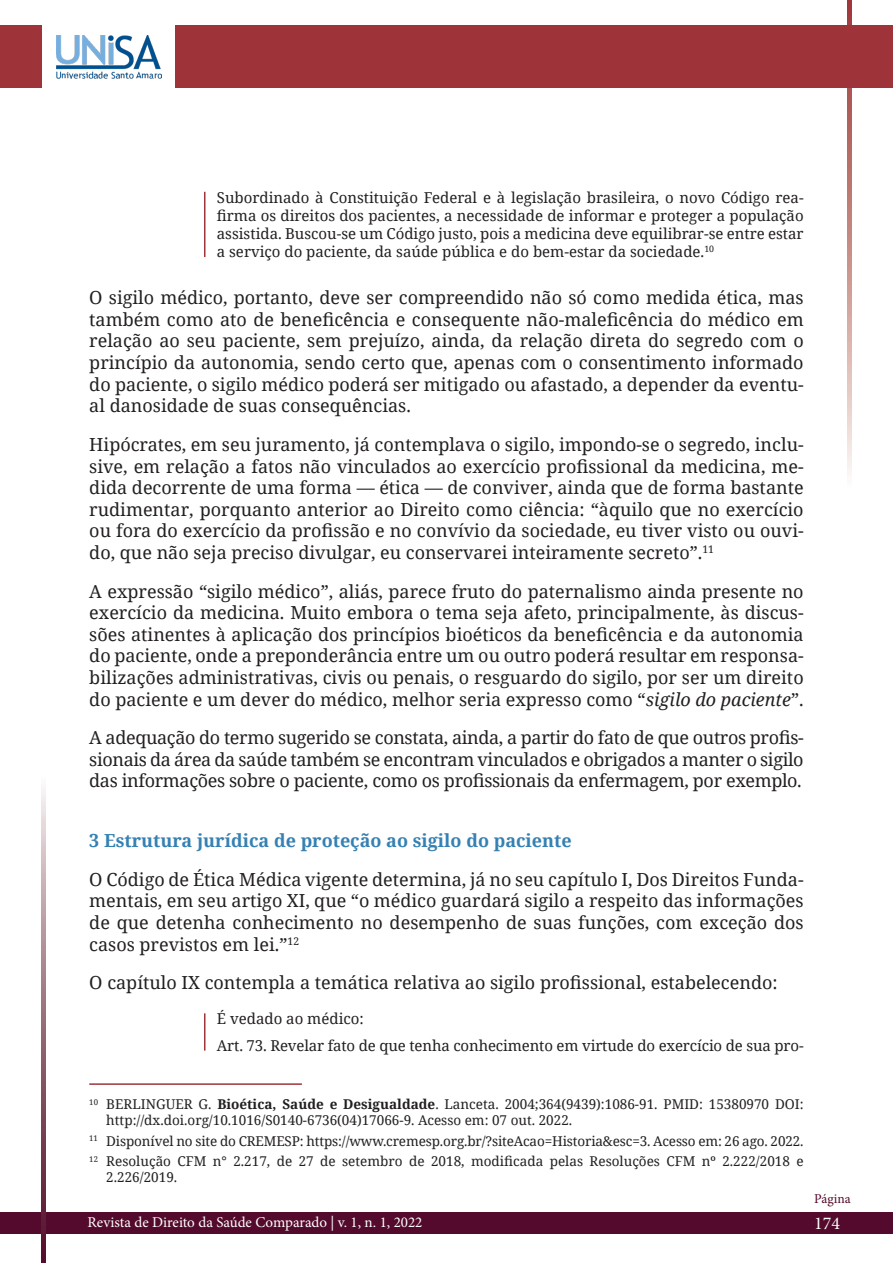
<style>
.page{position:relative;width:893px;height:1263px;background:#fff}
.page>*{position:absolute;margin:0;border:0;box-sizing:border-box;transform-origin:0 0}
.txt{font:18px/21.6px "Noto Serif";color:#231f20;text-align:justify}
.Subtítulo{font:700 18px "Noto Serif";color:#3581b3}
.t1{font:18px "Minion Pro";color:#fff}
.citação{font:15px/18px "Noto Serif";letter-spacing:-.005em;color:#231f20;text-align:justify}
.t2{font:15px "Minion Pro";color:#fff}
.rodapé{font:13.5px/16.2px "Noto Serif";color:#231f20}
.t3{font:13.5px "Minion Pro";letter-spacing:-.005em;color:#53092b}
.s1{font-style:italic}
.s2{font-weight:700}
</style>
<div class="page">
<svg style="left:847px;top:0;width:4px;height:475px;background:#cc9892"></svg>
<div style="left:0;top:26px;width:893px;height:62px;background:#9e343a"></div>
<div style="left:0;top:1212px;width:893px;height:21px;background:#540a2c"></div>
<svg style="left:41px;top:789px;width:5px;height:474px;background:#9b727f"></svg>
<div style="left:43px;top:11px;width:132px;height:92px;background:#fff"></div>
<img style="left:56px;top:35px;width:106px;height:44px">
<hr style="left:204px;top:192px;width:1px;height:65px;background:#9f343b">
<hr style="left:204px;top:1013px;width:1px;height:37px;background:#9f343b">
<hr style="left:89px;top:1083px;width:213px;height:2px;background:#9f343b">
<p class="citação" style="left:217px;top:188px;width:588px">Subordinado à Constituição Federal e à legislação brasileira, o novo Código rea&shy;firma os direitos dos pacientes, a necessidade de informar e proteger a população assistida. Buscou-se um Código justo, pois a medicina deve equilibrar-se entre estar a serviço do paciente, da saúde pública e do bem-estar da sociedade.<sup>10</sup></p>
<p class="txt" style="left:89px;top:286px;width:716px">O sigilo médico, portanto, deve ser compreendido não só como medida ética, mas também como ato de beneficência e consequente não-maleficência do médico em relação ao seu paciente, sem prejuízo, ainda, da relação direta do segredo com o princípio da autonomia, sendo certo que, apenas com o consentimento informado do paciente, o sigilo médico poderá ser mitigado ou afastado, a depender da eventu&shy;al danosidade de suas consequências.</p>
<p class="txt" style="left:89px;top:433px;width:716px">Hipócrates, em seu juramento, já contemplava o sigilo, impondo-se o segredo, inclu&shy;sive, em relação a fatos não vinculados ao exercício profissional da medicina, me&shy;dida decorrente de uma forma — ética — de conviver, ainda que de forma bastante rudimentar, porquanto anterior ao Direito como ciência: “àquilo que no exercício ou fora do exercício da profissão e no convívio da sociedade, eu tiver visto ou ouvi&shy;do, que não seja preciso divulgar, eu conservarei inteiramente secreto”.<sup>11</sup></p>
<p class="txt" style="left:89px;top:579px;width:716px">A expressão “sigilo médico”, aliás, parece fruto do paternalismo ainda presente no exercício da medicina. Muito embora o tema seja afeto, principalmente, às discus&shy;sões atinentes à aplicação dos princípios bioéticos da beneficência e da autonomia do paciente, onde a preponderância entre um ou outro poderá resultar em responsa&shy;bilizações administrativas, civis ou penais, o resguardo do sigilo, por ser um direito do paciente e um dever do médico, melhor seria expresso como “<span class="s1">sigilo do paciente</span>”.</p>
<p class="txt" style="left:89px;top:726px;width:716px">A adequação do termo sugerido se constata, ainda, a partir do fato de que outros profis&shy;sionais da área da saúde também se encontram vinculados e obrigados a manter o sigilo das informações sobre o paciente, como os profissionais da enfermagem, por exemplo.</p>
<p class="Subtítulo" style="left:89px;top:828px;width:484px">3 Estrutura jurídica de proteção ao sigilo do paciente</p>
<p class="txt" style="left:89px;top:868px;width:716px">O Código de Ética Médica vigente determina, já no seu capítulo I, Dos Direitos Funda&shy;mentais, em seu artigo XI, que “o médico guardará sigilo a respeito das informações de que detenha conhecimento no desempenho de suas funções, com exceção dos casos previstos em lei.”<sup>12</sup></p>
<p class="txt" style="left:89px;top:971px;width:690px">O capítulo IX contempla a temática relativa ao sigilo profissional, estabelecendo:</p>
<p class="citação" style="left:217px;top:1009px;width:148px">É vedado ao médico:</p>
<p class="citação" style="left:217px;top:1036px;width:588px">Art. 73. Revelar fato de que tenha conhecimento em virtude do exercício de sua pro-</p>
<p class="rodapé" style="left:106px;top:1096px;width:699px;text-indent:-17px"><sup>10</sup> BERLINGUER G. <span class="s2">Bioética, Saúde e Desigualdade</span>. Lanceta. 2004;364(9439):1086-91. PMID: 15380970 DOI: http://dx.doi.org/10.1016/S0140-6736(04)17066-9. Acesso em: 07 out. 2022.</p>
<p class="rodapé" style="left:89px;top:1132px;width:716px"><sup>11</sup> Disponível no site do CREMESP: https://www.cremesp.org.br/?siteAcao=Historia&amp;esc=3. Acesso em: 26 ago. 2022.</p>
<p class="rodapé" style="left:106px;top:1153px;width:699px;text-indent:-17px"><sup>12</sup> Resolução CFM n° 2.217, de 27 de setembro de 2018, modificada pelas Resoluções CFM nº 2.222/2018 e<br>2.226/2019.</p>
<p class="t2" style="left:88px;top:1212px;width:336px">Revista de Direito da Saúde Comparado | v. 1, n. 1, 2022</p>
<p class="t3" style="left:814px;top:1190px;width:38px">Página</p>
<p class="t1" style="left:814px;top:1211px;width:27px">174</p>
</div>
